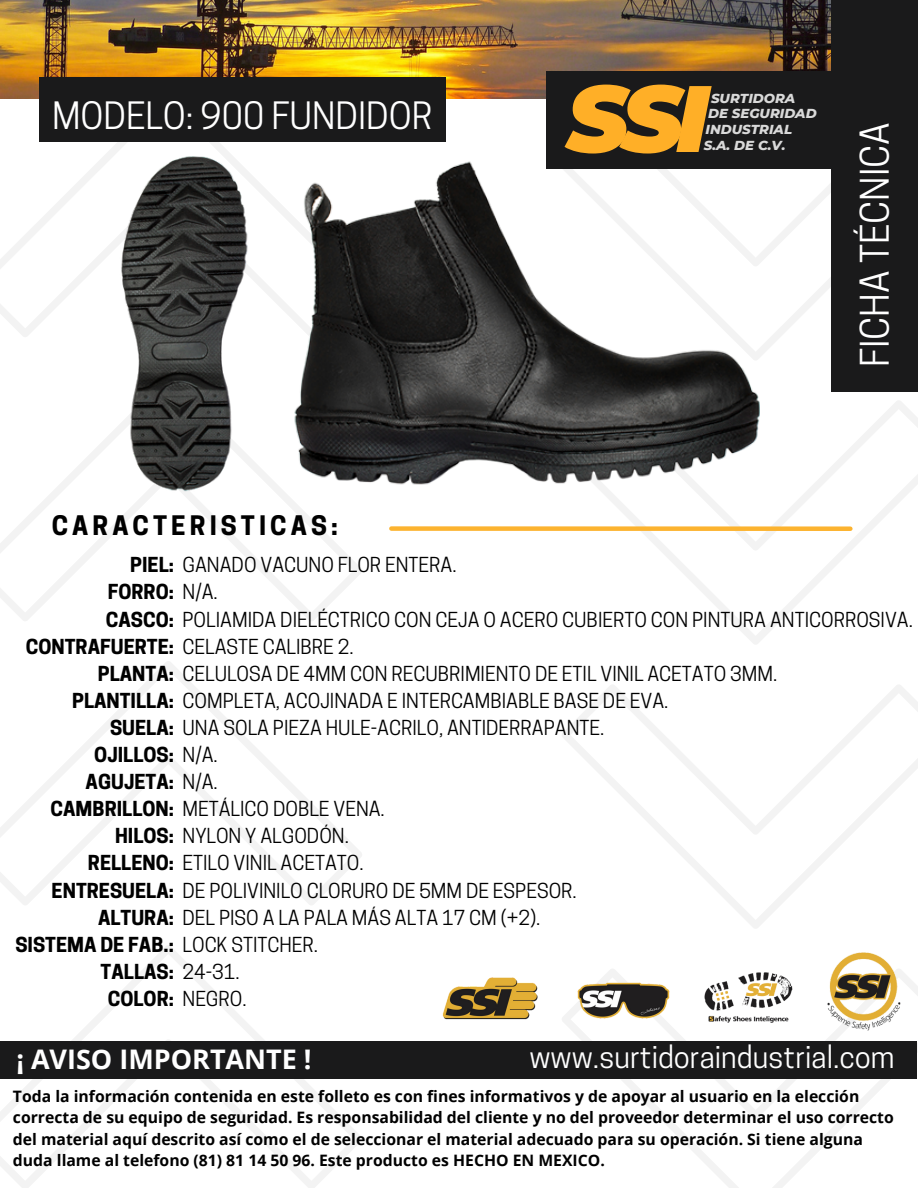
<style>
.page{position:relative;width:918px;height:1188px;background:#fff}
.page>*{position:absolute;margin:0;border:0;box-sizing:border-box;transform-origin:0 0}
.t1{font:italic 900 94.2px "Montserrat";color:#ffaf27}
.t2{font:37.05px "Cooper Hewitt";color:#fff}
.t3{font:35.4px "Cooper Hewitt";color:#fff}
.t4{font:29.4px "Cooper Hewitt";color:#fff}
.t5{font:700 27px "Open Sans";color:#fff}
.t6{font:700 25.2px "Cooper Hewitt";letter-spacing:.16em;color:#000}
.t7{font:19.35px "Cooper Hewitt";color:#000}
.t8{font:700 19.35px "Cooper Hewitt";color:#000}
.t9{font:700 15.75px/21.3px "Open Sans";color:#000}
.t10{font:italic 800 13.35px "Montserrat";color:#d9d9d9}
.s1{font-weight:700}
.s2{font-weight:400}
</style>
<div class="page">
<svg style="left:0;top:154px;width:260px;height:183px"></svg>
<svg style="left:0;top:439px;width:362px;height:182px"></svg>
<svg style="left:0;top:661px;width:362px;height:244px"></svg>
<svg style="left:0;top:946px;width:362px;height:242px"></svg>
<img style="left:0;top:0;width:831px;height:99px">
<svg style="left:562px;top:969px;width:356px;height:219px"></svg>
<svg style="left:562px;top:685px;width:356px;height:243px"></svg>
<svg style="left:634px;top:401px;width:284px;height:243px"></svg>
<svg style="left:784px;top:168px;width:47px;height:165px"></svg>
<div style="left:1px;top:1041px;width:916px;height:37px;background:#1a1a1b"></div>
<div style="left:546px;top:71px;width:297px;height:97px;background:#1a1a1b"></div>
<div style="left:831px;top:0;width:87px;height:392px;background:#1a1a1b"></div>
<div style="left:39px;top:78px;width:407px;height:64px;background:#1a1a1b"></div>
<div style="left:391px;top:526px;width:459px;height:5px;background:#fcb32f"></div>
<img style="left:442px;top:977px;width:96px;height:43px">
<img style="left:568px;top:971px;width:111px;height:48px">
<img style="left:691px;top:969px;width:116px;height:62px">
<img style="left:826px;top:952px;width:85px;height:85px">
<img style="left:260px;top:161px;width:524px;height:363px">
<img style="left:106px;top:142px;width:150px;height:359px">
<h3 class="t3" style="left:52px;top:102px;width:382px">MODELO: 900 FUNDIDOR</h3>
<h3 class="t6" style="left:52px;top:516px;width:288px">CARACTERISTICAS:</h3>
<h1 class="t1" style="left:567px;top:61px;width:144px">SSI</h1>
<p class="t10" style="left:711px;top:90px;width:86px">SURTIDORA</p>
<p class="t10" style="left:708px;top:105px;width:110px">DE SEGURIDAD</p>
<p class="t10" style="left:706px;top:121px;width:88px">INDUSTRIAL</p>
<p class="t10" style="left:704px;top:137px;width:83px">S.A. DE C.V.</p>
<h2 class="t2" style="left:861px;top:367px;width:246px;rotate:-90deg">FICHA TÉCNICA</h2>
<p class="t7" style="left:130px;top:558px;width:328px"><span class="s1">PIEL:</span> GANADO VACUNO FLOR ENTERA.</p>
<p class="t8" style="left:108px;top:585px;width:111px">FORRO: <span class="s2">N/A.</span></p>
<p class="t7" style="left:106px;top:612px;width:809px"><span class="s1">CASCO:</span> POLIAMIDA DIELÉCTRICO CON CEJA O ACERO CUBIERTO CON PINTURA ANTICORROSIVA.</p>
<p class="t7" style="left:26px;top:639px;width:329px"><span class="s1">CONTRAFUERTE:</span> CELASTE CALIBRE 2.</p>
<p class="t7" style="left:98px;top:666px;width:681px"><span class="s1">PLANTA:</span> CELULOSA DE 4MM CON RECUBRIMIENTO DE ETIL VINIL ACETATO 3MM.</p>
<p class="t7" style="left:72px;top:693px;width:598px"><span class="s1">PLANTILLA:</span> COMPLETA, ACOJINADA E INTERCAMBIABLE BASE DE EVA.</p>
<p class="t7" style="left:110px;top:720px;width:496px"><span class="s1">SUELA:</span> UNA SOLA PIEZA HULE-ACRILO, ANTIDERRAPANTE.</p>
<p class="t8" style="left:94px;top:748px;width:125px">OJILLOS: <span class="s2">N/A.</span></p>
<p class="t8" style="left:86px;top:775px;width:134px">AGUJETA: <span class="s2">N/A.</span></p>
<p class="t7" style="left:51px;top:802px;width:336px"><span class="s1">CAMBRILLON:</span> METÁLICO DOBLE VENA.</p>
<p class="t7" style="left:115px;top:829px;width:235px"><span class="s1">HILOS:</span> NYLON Y ALGODÓN.</p>
<p class="t7" style="left:88px;top:856px;width:277px"><span class="s1">RELLENO:</span> ETILO VINIL ACETATO.</p>
<p class="t7" style="left:52px;top:883px;width:527px"><span class="s1">ENTRESUELA:</span> DE POLIVINILO CLORURO DE 5MM DE ESPESOR.</p>
<p class="t7" style="left:98px;top:910px;width:444px"><span class="s1">ALTURA:</span> DEL PISO A LA PALA MÁS ALTA 17 CM (+2).</p>
<p class="t8" style="left:15px;top:937px;width:304px">SISTEMA DE FAB.: <span class="s2">LOCK STITCHER.</span></p>
<p class="t8" style="left:101px;top:964px;width:141px">TALLAS: <span class="s2">24-31.</span></p>
<p class="t8" style="left:108px;top:992px;width:140px">COLOR: <span class="s2">NEGRO.</span></p>
<h3 class="t5" style="left:16px;top:1040px;width:297px">¡ AVISO IMPORTANTE !</h3>
<h3 class="t4" style="left:529px;top:1046px;width:367px">www.surtidoraindustrial.com</h3>
<p class="t9" style="left:13px;top:1085px;width:882px">Toda la información contenida en este folleto es con fines informativos y de apoyar al usuario en la elección correcta de su equipo de seguridad. Es responsabilidad del cliente y no del proveedor determinar el uso correcto del material aquí descrito así como el de seleccionar el material adecuado para su operación. Si tiene alguna duda llame al telefono (81) 81 14 50 96. Este producto es HECHO EN MEXICO.</p>
</div>
